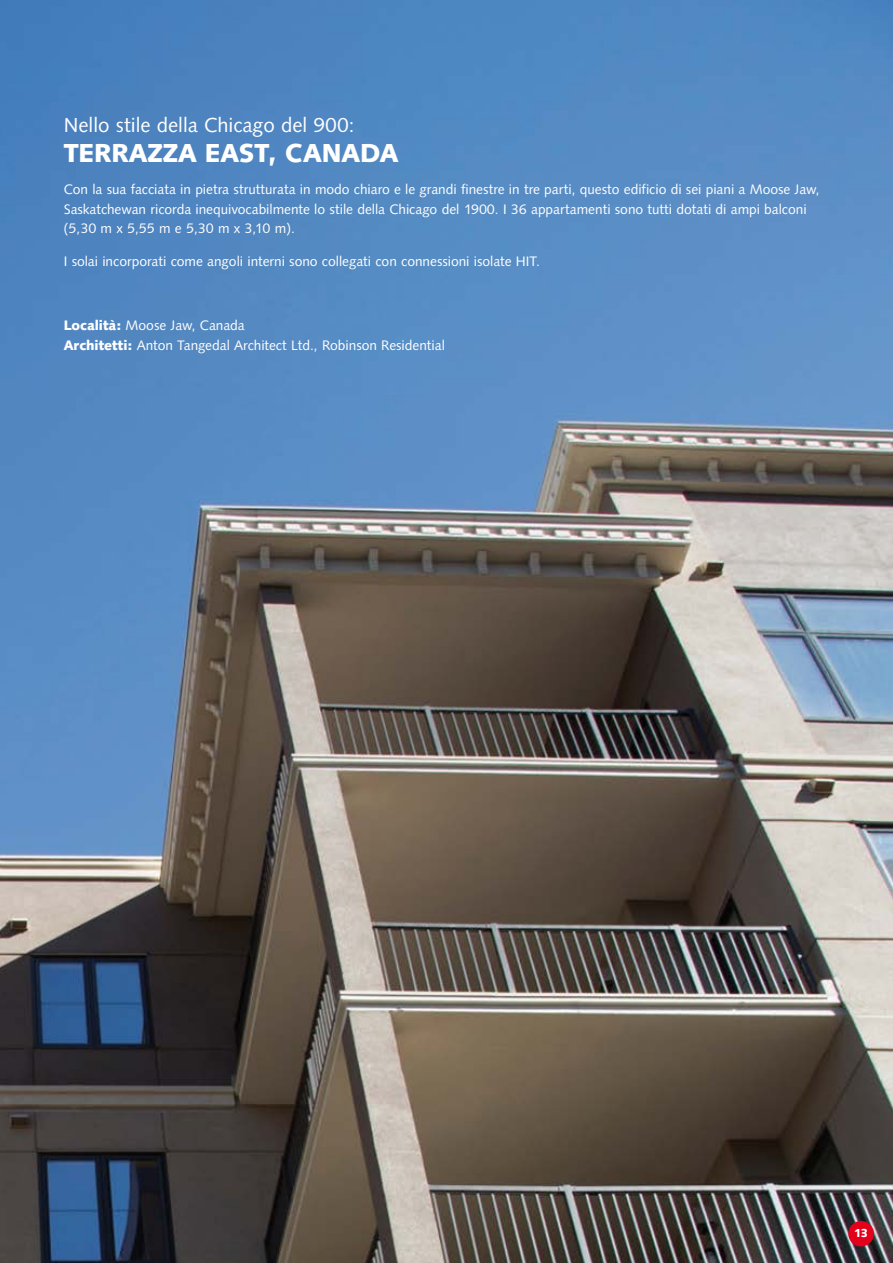
<style>
.page{position:relative;width:893px;height:1263px;background:#fff}
.page>*{position:absolute;margin:0;border:0;box-sizing:border-box;transform-origin:0 0}
.t1{font:700 27px "Syntax TOT";color:#fff}
.t2{font:21px "Syntax TOT";color:#fff}
.t3{font:14.25px/19.5px "Syntax TOT";color:#fff}
.t4{font:700 12px "Syntax TOT";color:#fff}
.s1{font-weight:700}
</style>
<div class="page">
<img style="left:0;top:0;width:893px;height:1263px">
<div style="left:848px;top:1221px;width:26px;height:25px;background:#e2001a;border-radius:50%"></div>
<h2 class="t2" style="left:64px;top:113px;width:292px">Nello stile della Chicago del 900:</h2>
<h1 class="t1" style="left:64px;top:137px;width:336px">TERRAZZA EAST, CANADA</h1>
<p class="t3" style="left:64px;top:180px;width:757px">Con la sua facciata in pietra strutturata in modo chiaro e le grandi finestre in tre parti, questo edificio di sei piani a Moose Jaw,<br>Saskatchewan ricorda inequivocabilmente lo stile della Chicago del 1900. I 36 appartamenti sono tutti dotati di ampi balconi (5,30 m x 5,55 m e 5,30 m x 3,10 m).</p>
<p class="t3" style="left:64px;top:251px;width:478px">I solai incorporati come angoli interni sono collegati con connessioni isolate HIT.</p>
<p class="t3" style="left:64px;top:316px;width:383px"><span class="s1">Località:</span> Moose Jaw, Canada<br><span class="s1">Architetti:</span> Anton Tangedal Architect Ltd., Robinson Residential</p>
<p class="t4" style="left:854px;top:1226px;width:15px">13</p>
</div>
